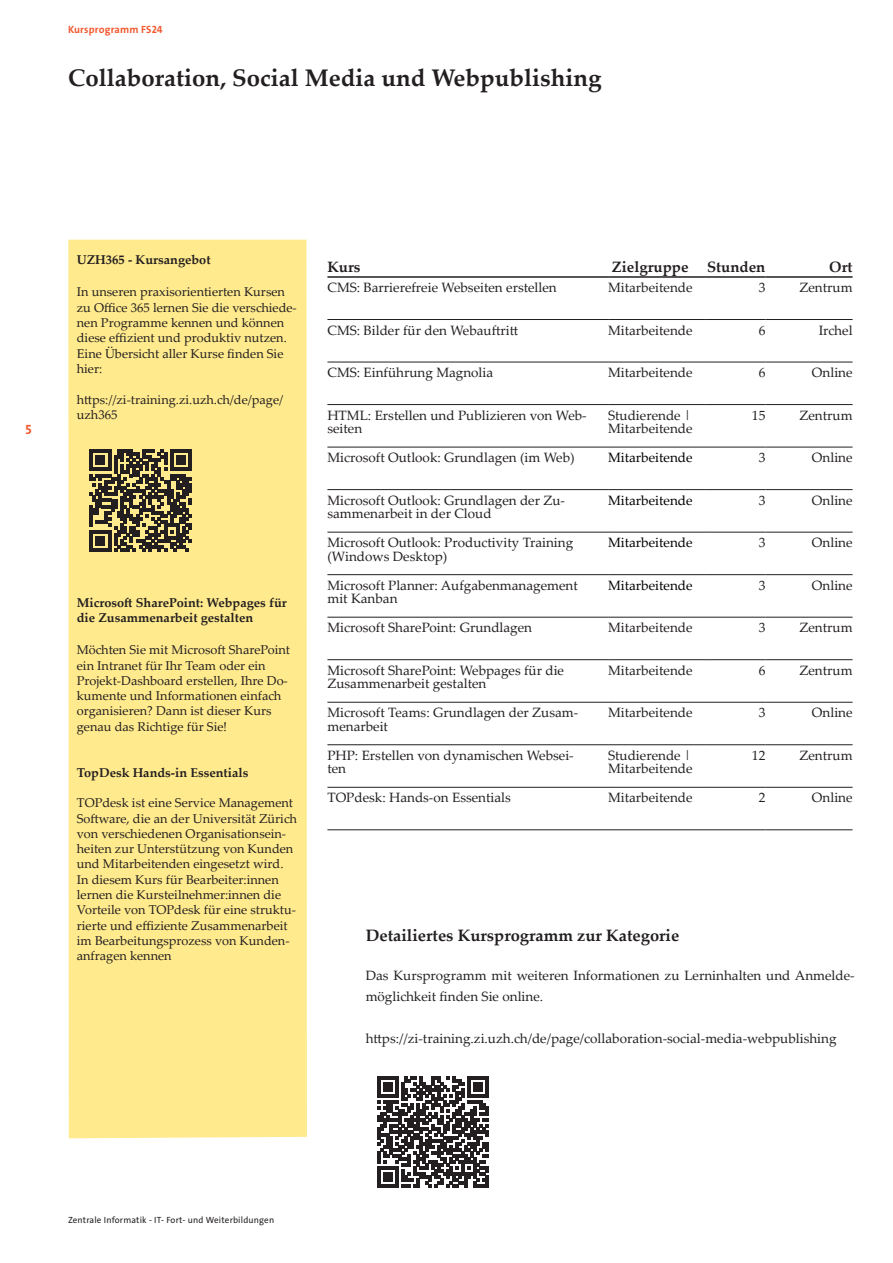
<style>
.page{position:relative;width:893px;height:1263px;background:#fff}
.page>*{position:absolute;margin:0;border:0;box-sizing:border-box;transform-origin:0 0}
.t1{font:700 24px "Palatino Linotype";color:#231f20}
.t2{font:700 16.5px "Palatino Linotype";color:#231f20}
.t3{font:700 15px "Palatino Linotype";color:#231f20}
.t4{font:13.5px/13.5px "Palatino Linotype";color:#231f20}
.t5{font:13.5px "Palatino Linotype";color:#000}
.t6{font:13.5px "The Sans LP7 Bld";color:#f1592f}
.t7{font:12.75px/15.3px "Palatino Linotype";color:#231f20}
.t8{font:700 12.75px/15.3px "Palatino Linotype";color:#231f20}
.t9{font:10.5px "The Sans LP7 Bld";letter-spacing:.02em;color:#f1592f}
.t10{font:9px "The Sans LP5 Plain";letter-spacing:.02em;color:#231f20}
</style>
<div class="page">
<hr style="left:608px;top:276px;width:98px;height:2px;background:#231f20">
<hr style="left:327px;top:362px;width:281px;height:1px;background:#231f20">
<hr style="left:327px;top:404px;width:281px;height:1px;background:#231f20">
<hr style="left:327px;top:447px;width:281px;height:1px;background:#231f20">
<hr style="left:327px;top:489px;width:281px;height:1px;background:#231f20">
<hr style="left:327px;top:532px;width:281px;height:1px;background:#231f20">
<hr style="left:327px;top:574px;width:281px;height:1px;background:#231f20">
<hr style="left:327px;top:617px;width:281px;height:1px;background:#231f20">
<hr style="left:327px;top:659px;width:281px;height:1px;background:#231f20">
<hr style="left:327px;top:702px;width:281px;height:1px;background:#231f20">
<hr style="left:327px;top:744px;width:281px;height:1px;background:#231f20">
<hr style="left:327px;top:787px;width:281px;height:1px;background:#231f20">
<hr style="left:327px;top:829px;width:281px;height:1px;background:#231f20">
<hr style="left:706px;top:276px;width:59px;height:2px;background:#231f20">
<hr style="left:765px;top:276px;width:88px;height:2px;background:#231f20">
<hr style="left:608px;top:319px;width:98px;height:1px;background:#231f20">
<hr style="left:706px;top:319px;width:59px;height:1px;background:#231f20">
<hr style="left:765px;top:319px;width:88px;height:1px;background:#231f20">
<hr style="left:608px;top:404px;width:98px;height:1px;background:#231f20">
<hr style="left:706px;top:404px;width:59px;height:1px;background:#231f20">
<hr style="left:765px;top:404px;width:88px;height:1px;background:#231f20">
<hr style="left:608px;top:447px;width:98px;height:1px;background:#231f20">
<hr style="left:706px;top:447px;width:59px;height:1px;background:#231f20">
<hr style="left:765px;top:447px;width:88px;height:1px;background:#231f20">
<hr style="left:608px;top:489px;width:98px;height:1px;background:#231f20">
<hr style="left:706px;top:489px;width:59px;height:1px;background:#231f20">
<hr style="left:765px;top:489px;width:88px;height:1px;background:#231f20">
<hr style="left:608px;top:532px;width:98px;height:1px;background:#231f20">
<hr style="left:706px;top:532px;width:59px;height:1px;background:#231f20">
<hr style="left:765px;top:532px;width:88px;height:1px;background:#231f20">
<hr style="left:608px;top:574px;width:98px;height:1px;background:#231f20">
<hr style="left:706px;top:574px;width:59px;height:1px;background:#231f20">
<hr style="left:765px;top:574px;width:88px;height:1px;background:#231f20">
<hr style="left:608px;top:617px;width:98px;height:1px;background:#231f20">
<hr style="left:706px;top:617px;width:59px;height:1px;background:#231f20">
<hr style="left:765px;top:617px;width:88px;height:1px;background:#231f20">
<hr style="left:608px;top:659px;width:98px;height:1px;background:#231f20">
<hr style="left:706px;top:659px;width:59px;height:1px;background:#231f20">
<hr style="left:765px;top:659px;width:88px;height:1px;background:#231f20">
<hr style="left:608px;top:702px;width:98px;height:1px;background:#231f20">
<hr style="left:706px;top:702px;width:59px;height:1px;background:#231f20">
<hr style="left:765px;top:702px;width:88px;height:1px;background:#231f20">
<hr style="left:608px;top:744px;width:98px;height:1px;background:#231f20">
<hr style="left:706px;top:744px;width:59px;height:1px;background:#231f20">
<hr style="left:765px;top:744px;width:88px;height:1px;background:#231f20">
<hr style="left:608px;top:787px;width:98px;height:1px;background:#231f20">
<hr style="left:706px;top:787px;width:59px;height:1px;background:#231f20">
<hr style="left:765px;top:787px;width:88px;height:1px;background:#231f20">
<hr style="left:608px;top:829px;width:98px;height:1px;background:#231f20">
<hr style="left:706px;top:829px;width:59px;height:1px;background:#231f20">
<hr style="left:765px;top:829px;width:88px;height:1px;background:#231f20">
<hr style="left:608px;top:362px;width:98px;height:1px;background:#231f20">
<hr style="left:706px;top:362px;width:59px;height:1px;background:#231f20">
<hr style="left:765px;top:362px;width:88px;height:1px;background:#231f20">
<hr style="left:327px;top:319px;width:281px;height:1px;background:#231f20">
<hr style="left:327px;top:276px;width:281px;height:2px;background:#231f20">
<div style="left:68px;top:240px;width:239px;height:898px;background:#ffea8d"></div>
<svg style="left:89px;top:449px;width:103px;height:103px;background:#6f6545"></svg>
<svg style="left:378px;top:1076px;width:111px;height:111px"></svg>
<p class="t9" style="left:68px;top:23px;width:96px">Kursprogramm FS24</p>
<h1 class="t1" style="left:68px;top:60px;width:535px">Collaboration, Social Media und Webpublishing</h1>
<p class="t6" style="left:26px;top:421px;width:8px">5</p>
<p class="t8" style="left:77px;top:252px;width:135px">UZH365 - Kursangebot</p>
<p class="t7" style="left:77px;top:284px;width:221px">In unseren praxisorientierten Kursen zu Office 365 lernen Sie die verschiede&shy;nen Programme kennen und können diese effizient und produktiv nutzen.<br>Eine Übersicht aller Kurse finden Sie hier:</p>
<p class="t7" style="left:77px;top:391px;width:208px">https://zi-training.zi.uzh.ch/de/page/ uzh365</p>
<p class="t8" style="left:77px;top:594px;width:211px">Microsoft SharePoint: Webpages für die Zusammenarbeit gestalten</p>
<p class="t7" style="left:77px;top:642px;width:215px">Möchten Sie mit Microsoft SharePoint ein Intranet für Ihr Team oder ein Projekt-Dashboard erstellen, Ihre Do&shy;kumente und Informationen einfach organisieren? Dann ist dieser Kurs genau das Richtige für Sie!</p>
<p class="t8" style="left:77px;top:764px;width:173px">TopDesk Hands-in Essentials</p>
<p class="t7" style="left:77px;top:795px;width:221px">TOPdesk ist eine Service Management Software, die an der Universität Zürich von verschiedenen Organisationsein&shy;heiten zur Unterstützung von Kunden und Mitarbeitenden eingesetzt wird.<br>In diesem Kurs für Bearbeiter:innen lernen die Kursteilnehmer:innen die Vorteile von TOPdesk für eine struktu&shy;rierte und effiziente Zusammenarbeit im Bearbeitungsprozess von Kunden&shy;anfragen kennen</p>
<p class="t3" style="left:327px;top:256px;width:35px">Kurs</p>
<p class="t3" style="left:612px;top:256px;width:155px">Zielgruppe Stunden</p>
<p class="t3" style="left:829px;top:256px;width:25px">Ort</p>
<p class="t4" style="left:327px;top:280px;width:231px">CMS: Barrierefreie Webseiten erstellen</p>
<p class="t4" style="left:608px;top:280px;width:86px">Mitarbeitende</p>
<p class="t4" style="left:759px;top:280px;width:8px">3</p>
<p class="t4" style="left:799px;top:280px;width:55px">Zentrum</p>
<p class="t4" style="left:327px;top:323px;width:192px">CMS: Bilder für den Webauftritt</p>
<p class="t4" style="left:608px;top:323px;width:86px">Mitarbeitende</p>
<p class="t4" style="left:759px;top:323px;width:8px">6</p>
<p class="t4" style="left:819px;top:323px;width:35px">Irchel</p>
<p class="t4" style="left:327px;top:365px;width:167px">CMS: Einführung Magnolia</p>
<p class="t4" style="left:608px;top:365px;width:86px">Mitarbeitende</p>
<p class="t4" style="left:759px;top:365px;width:8px">6</p>
<p class="t4" style="left:812px;top:365px;width:42px">Online</p>
<p class="t4" style="left:327px;top:408px;width:261px">HTML: Erstellen und Publizieren von Web&shy;seiten</p>
<p class="t4" style="left:608px;top:408px;width:86px">Studierende |<br>Mitarbeitende</p>
<p class="t4" style="left:752px;top:408px;width:15px">15</p>
<p class="t4" style="left:799px;top:408px;width:55px">Zentrum</p>
<p class="t4" style="left:327px;top:450px;width:249px">Microsoft Outlook: Grundlagen (im Web)</p>
<p class="t5" style="left:608px;top:448px;width:86px">Mitarbeitende</p>
<p class="t4" style="left:759px;top:450px;width:8px">3</p>
<p class="t4" style="left:812px;top:450px;width:42px">Online</p>
<p class="t4" style="left:327px;top:493px;width:239px">Microsoft Outlook: Grundlagen der Zu&shy;sammenarbeit in der Cloud</p>
<p class="t5" style="left:608px;top:490px;width:86px">Mitarbeitende</p>
<p class="t4" style="left:759px;top:493px;width:8px">3</p>
<p class="t4" style="left:812px;top:493px;width:42px">Online</p>
<p class="t4" style="left:327px;top:535px;width:247px">Microsoft Outlook: Productivity Training (Windows Desktop)</p>
<p class="t5" style="left:608px;top:533px;width:86px">Mitarbeitende</p>
<p class="t4" style="left:759px;top:535px;width:8px">3</p>
<p class="t4" style="left:812px;top:535px;width:42px">Online</p>
<p class="t4" style="left:327px;top:578px;width:252px">Microsoft Planner: Aufgabenmanagement mit Kanban</p>
<p class="t5" style="left:608px;top:575px;width:86px">Mitarbeitende</p>
<p class="t4" style="left:759px;top:578px;width:8px">3</p>
<p class="t4" style="left:812px;top:578px;width:42px">Online</p>
<p class="t4" style="left:327px;top:620px;width:206px">Microsoft SharePoint: Grundlagen</p>
<p class="t4" style="left:608px;top:620px;width:86px">Mitarbeitende</p>
<p class="t4" style="left:759px;top:620px;width:8px">3</p>
<p class="t4" style="left:799px;top:620px;width:55px">Zentrum</p>
<p class="t4" style="left:327px;top:663px;width:238px">Microsoft SharePoint: Webpages für die<br>Zusammenarbeit gestalten</p>
<p class="t4" style="left:608px;top:663px;width:86px">Mitarbeitende</p>
<p class="t4" style="left:759px;top:663px;width:8px">6</p>
<p class="t4" style="left:799px;top:663px;width:55px">Zentrum</p>
<p class="t4" style="left:327px;top:705px;width:252px">Microsoft Teams: Grundlagen der Zusam&shy;menarbeit</p>
<p class="t4" style="left:608px;top:705px;width:86px">Mitarbeitende</p>
<p class="t4" style="left:759px;top:705px;width:8px">3</p>
<p class="t4" style="left:812px;top:705px;width:42px">Online</p>
<p class="t4" style="left:327px;top:748px;width:248px">PHP: Erstellen von dynamischen Websei&shy;ten</p>
<p class="t4" style="left:608px;top:748px;width:86px">Studierende |<br>Mitarbeitende</p>
<p class="t4" style="left:752px;top:748px;width:15px">12</p>
<p class="t4" style="left:799px;top:748px;width:55px">Zentrum</p>
<p class="t4" style="left:327px;top:790px;width:185px">TOPdesk: Hands-on Essentials</p>
<p class="t4" style="left:608px;top:790px;width:86px">Mitarbeitende</p>
<p class="t4" style="left:759px;top:790px;width:8px">2</p>
<p class="t4" style="left:812px;top:790px;width:42px">Online</p>
<p class="t2" style="left:366px;top:923px;width:315px">Detailiertes Kursprogramm zur Kategorie</p>
<p class="t4" style="left:366px;top:965px;width:490px;line-height:21px">Das Kursprogramm mit weiteren Informationen zu Lerninhalten und Anmelde&shy;möglichkeit finden Sie online.</p>
<p class="t4" style="left:366px;top:1031px;width:472px">https://zi-training.zi.uzh.ch/de/page/collaboration-social-media-webpublishing</p>
<p class="t10" style="left:68px;top:1214px;width:208px">Zentrale Informatik - IT- Fort- und Weiterbildungen</p>
</div>
